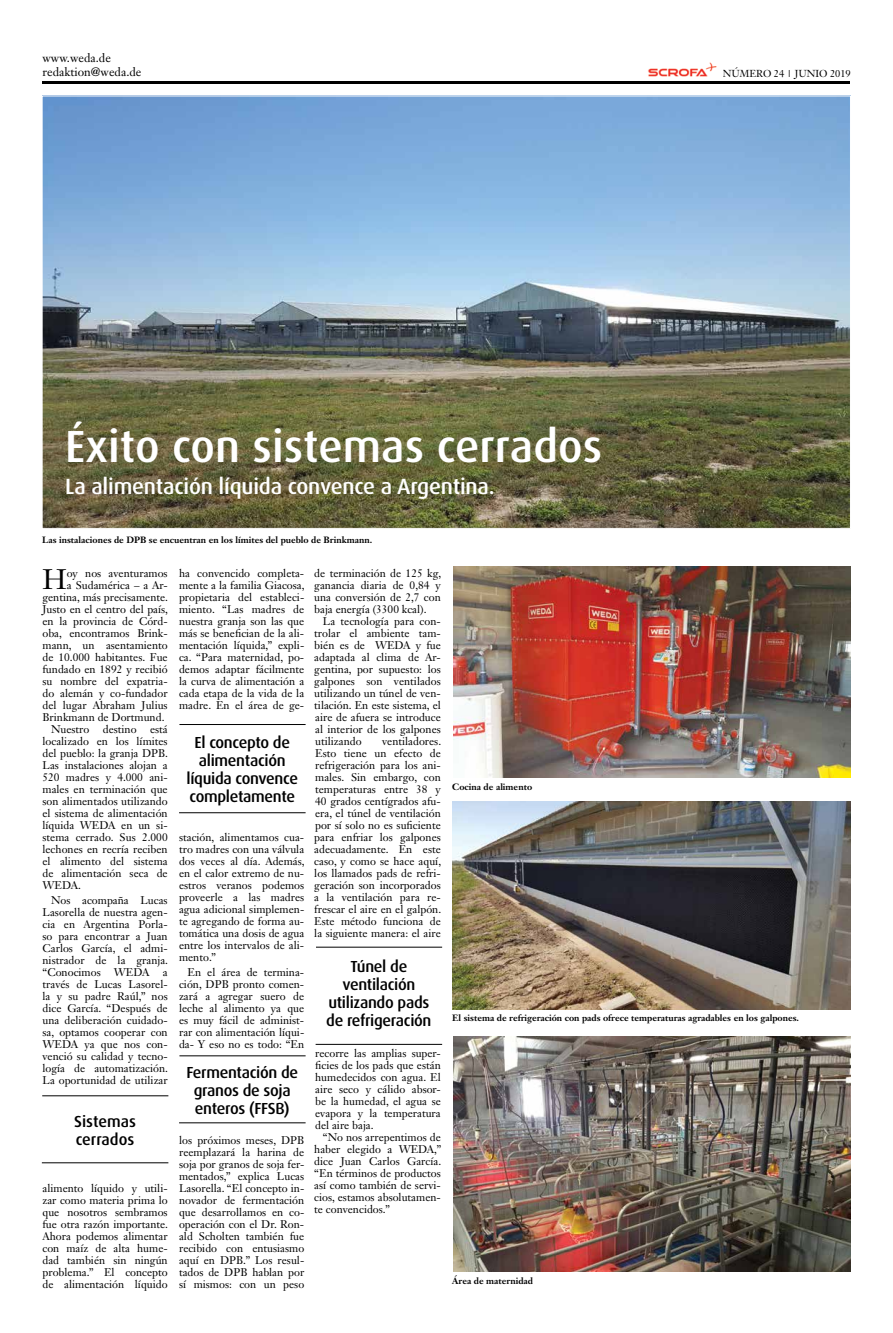
<style>
.page{position:relative;width:893px;height:1333px;background:#fff}
.page>*{position:absolute;margin:0;border:0;box-sizing:border-box;transform-origin:0 0}
.t1{font:500 45px "Dax OT";color:#fff}
.t2{font:27.8px "Janson Text LT Std";color:#000}
.t3{font:500 22px "Dax OT";letter-spacing:-.01em;color:#fff}
.t4{font:500 16px/18px "Dax OT";letter-spacing:-.02em;color:#000;text-align:center}
.t5{font:500 16px/18px "Dax OT";color:#000}
.t6{font:12px/14.4px "Janson Text LT Std";color:#000}
.t7{font:11px/12px "Janson Text LT Std";color:#000;text-align:justify}
.t8{font:10px "Janson Text LT Std";color:#000}
.t9{font:700 9px "Janson Text LT Std";color:#000}
</style>
<div class="page">
<hr style="left:43px;top:81px;width:807px;height:2px;background:#000">
<img style="left:648px;top:62px;width:69px;height:15px">
<hr style="left:42px;top:1162px;width:126px;height:1px;background:#000">
<hr style="left:42px;top:1095px;width:126px;height:1px;background:#000">
<img style="left:44px;top:97px;width:805px;height:430px">
<hr style="left:179px;top:812px;width:127px;height:1px;background:#000">
<hr style="left:179px;top:724px;width:127px;height:1px;background:#000">
<img style="left:453px;top:1036px;width:397px;height:235px">
<img style="left:452px;top:801px;width:398px;height:208px">
<img style="left:453px;top:567px;width:397px;height:210px">
<hr style="left:316px;top:1044px;width:126px;height:1px;background:#000">
<hr style="left:316px;top:946px;width:126px;height:1px;background:#000">
<hr style="left:179px;top:1122px;width:127px;height:1px;background:#000">
<hr style="left:179px;top:1055px;width:127px;height:1px;background:#000">
<p class="t6" style="left:43px;top:50px;width:100px">www.weda.de redaktion@weda.de</p>
<p class="t8" style="left:723px;top:67px;width:130px">NÚMERO 24 | JUNIO 2019</p>
<h1 class="t1" style="left:65px;top:417px;width:538px">Éxito con sistemas cerrados</h1>
<h3 class="t3" style="left:65px;top:472px;width:431px">La alimentación líquida convence a Argentina.</h3>
<p class="t9" style="left:42px;top:533px;width:332px">Las instalaciones de DPB se encuentran en los límites del pueblo de Brinkmann.</p>
<h2 class="t2" style="left:43px;top:561px;width:26px">H</h2>
<p class="t7" style="left:67px;top:566px;width:102px">oy nos aventuramos</p>
<p class="t7" style="left:67px;top:578px;width:102px">a Sudamérica – a Ar-</p>
<p class="t7" style="left:43px;top:590px;width:127px">gentina, más precisamente.</p>
<p class="t7" style="left:43px;top:602px;width:127px">Justo en el centro del país,</p>
<p class="t7" style="left:43px;top:614px;width:127px">en la provincia de Córd-</p>
<p class="t7" style="left:43px;top:626px;width:127px">oba, encontramos Brink-</p>
<p class="t7" style="left:43px;top:638px;width:127px">mann, un asentamiento</p>
<p class="t7" style="left:43px;top:650px;width:127px">de 10.000 habitantes. Fue</p>
<p class="t7" style="left:43px;top:662px;width:127px">fundado en 1892 y recibió</p>
<p class="t7" style="left:43px;top:674px;width:127px">su nombre del expatria-</p>
<p class="t7" style="left:43px;top:686px;width:127px">do alemán y co-fundador</p>
<p class="t7" style="left:43px;top:698px;width:127px">del lugar Abraham Julius</p>
<p class="t7" style="left:43px;top:710px;width:124px">Brinkmann de Dortmund.</p>
<p class="t7" style="left:51px;top:722px;width:118px">Nuestro destino está</p>
<p class="t7" style="left:43px;top:734px;width:127px">localizado en los límites</p>
<p class="t7" style="left:43px;top:746px;width:127px">del pueblo: la granja DPB.</p>
<p class="t7" style="left:43px;top:758px;width:127px">Las instalaciones alojan a</p>
<p class="t7" style="left:43px;top:770px;width:127px">520 madres y 4.000 ani-</p>
<p class="t7" style="left:43px;top:782px;width:127px">males en terminación que</p>
<p class="t7" style="left:43px;top:794px;width:127px">son alimentados utilizando</p>
<p class="t7" style="left:43px;top:806px;width:127px">el sistema de alimentación</p>
<p class="t7" style="left:43px;top:818px;width:127px">líquida WEDA en un si-</p>
<p class="t7" style="left:43px;top:830px;width:127px">stema cerrado. Sus 2.000</p>
<p class="t7" style="left:43px;top:842px;width:127px">lechones en recría reciben</p>
<p class="t7" style="left:43px;top:854px;width:127px">el alimento del sistema</p>
<p class="t7" style="left:43px;top:866px;width:127px">de alimentación seca de</p>
<p class="t7" style="left:43px;top:878px;width:40px">WEDA.</p>
<p class="t7" style="left:43px;top:893px;width:127px;text-indent:9px">Nos acompaña Lucas Lasorella de nuestra agen&shy;cia en Argentina Porla&shy;so para encontrar a Juan Carlos García, el admi&shy;nistrador de la granja. “Conocimos WEDA a través de Lucas Lasorel&shy;la y su padre Raúl,” nos dice García. “Después de una deliberación cuidado&shy;sa, optamos cooperar con WEDA ya que nos con&shy;venció su calidad y tecno&shy;logía de automatización.<br>La oportunidad de utilizar</p>
<h3 class="t5" style="left:74px;top:1112px;width:63px">Sistemas cerrados</h3>
<p class="t7" style="left:43px;top:1181px;width:127px">alimento líquido y utili&shy;zar como materia prima lo que nosotros sembramos fue otra razón importante.<br>Ahora podemos alimentar con maíz de alta hume&shy;dad también sin ningún problema.” El concepto de alimentación líquido</p>
<p class="t7" style="left:179px;top:566px;width:127px">ha convencido completa&shy;mente a la familia Giacosa, propietaria del estableci&shy;miento. “Las madres de nuestra granja son las que más se benefician de la ali&shy;mentación líquida,” expli&shy;ca. “Para maternidad, po&shy;demos adaptar fácilmente la curva de alimentación a cada etapa de la vida de la madre. En el área de ge-</p>
<h3 class="t4" style="left:187px;top:733px;width:113px">El concepto de alimentación líquida convence completamente</h3>
<p class="t7" style="left:179px;top:830px;width:127px">stación, alimentamos cua&shy;tro madres con una válvula dos veces al día. Además, en el calor extremo de nu&shy;estros veranos podemos proveerle a las madres agua adicional simplemen&shy;te agregando de forma au&shy;tomática una dosis de agua entre los intervalos de ali&shy;mento.”</p>
<p class="t7" style="left:179px;top:965px;width:127px;text-indent:9px">En el área de termina&shy;ción, DPB pronto comen&shy;zará a agregar suero de leche al alimento ya que es muy fácil de administ&shy;rar con alimentación líqui&shy;da- Y eso no es todo: “En</p>
<h3 class="t4" style="left:186px;top:1063px;width:113px">Fermentación de granos de soja enteros (FFSB)</h3>
<p class="t7" style="left:179px;top:1133px;width:127px">los próximos meses, DPB reemplazará la harina de soja por granos de soja fer&shy;mentados,” explica Lucas Lasorella. “El concepto in&shy;novador de fermentación que desarrollamos en co&shy;operación con el Dr. Ron&shy;ald Scholten también fue recibido con entusiasmo aquí en DPB.” Los resul&shy;tados de DPB hablan por sí mismos: con un peso</p>
<p class="t7" style="left:314px;top:566px;width:128px">de terminación de 125 kg, ganancia diaria de 0,84 y una conversión de 2,7 con baja energía (3300 kcal).</p>
<p class="t7" style="left:314px;top:614px;width:128px;text-indent:9px">La tecnología para con&shy;trolar el ambiente tam&shy;bién es de WEDA y fue adaptada al clima de Ar&shy;gentina, por supuesto: los galpones son ventilados utilizando un túnel de ven&shy;tilación. En este sistema, el aire de afuera se introduce al interior de los galpones utilizando</p>
<p class="t7" style="left:314px;top:734px;width:128px;text-indent:68px">ventiladores.<br>Esto tiene un efecto de refrigeración para los ani&shy;males. Sin embargo, con temperaturas entre 38 y 40 grados centígrados afu&shy;era, el túnel de ventilación por sí solo no es suficiente para enfriar los galpones adecuadamente. En este caso, y como se hace aquí, los llamados pads de refri&shy;geración son incorporados a la ventilación para re&shy;frescar el aire en el galpón.<br>Este método funciona de la siguiente manera: el aire</p>
<h3 class="t4" style="left:326px;top:957px;width:107px">Túnel de ventilación utilizando pads de refrigeración</h3>
<p class="t7" style="left:315px;top:1046px;width:127px">recorre las amplias super&shy;ficies de los pads que están humedecidos con agua. El aire seco y cálido absor&shy;be la humedad, el agua se evapora y la temperatura del aire baja.</p>
<p class="t7" style="left:314px;top:1130px;width:128px;text-indent:9px">“No nos arrepentimos de haber elegido a WEDA,” dice Juan Carlos García. “En términos de productos así como también de servi&shy;cios, estamos absolutamen&shy;te convencidos.”</p>
<p class="t9" style="left:452px;top:781px;width:81px">Cocina de alimento</p>
<p class="t9" style="left:452px;top:1012px;width:348px">El sistema de refrigeración con pads ofrece temperaturas agradables en los galpones.</p>
<p class="t9" style="left:452px;top:1274px;width:82px">Área de maternidad</p>
</div>
